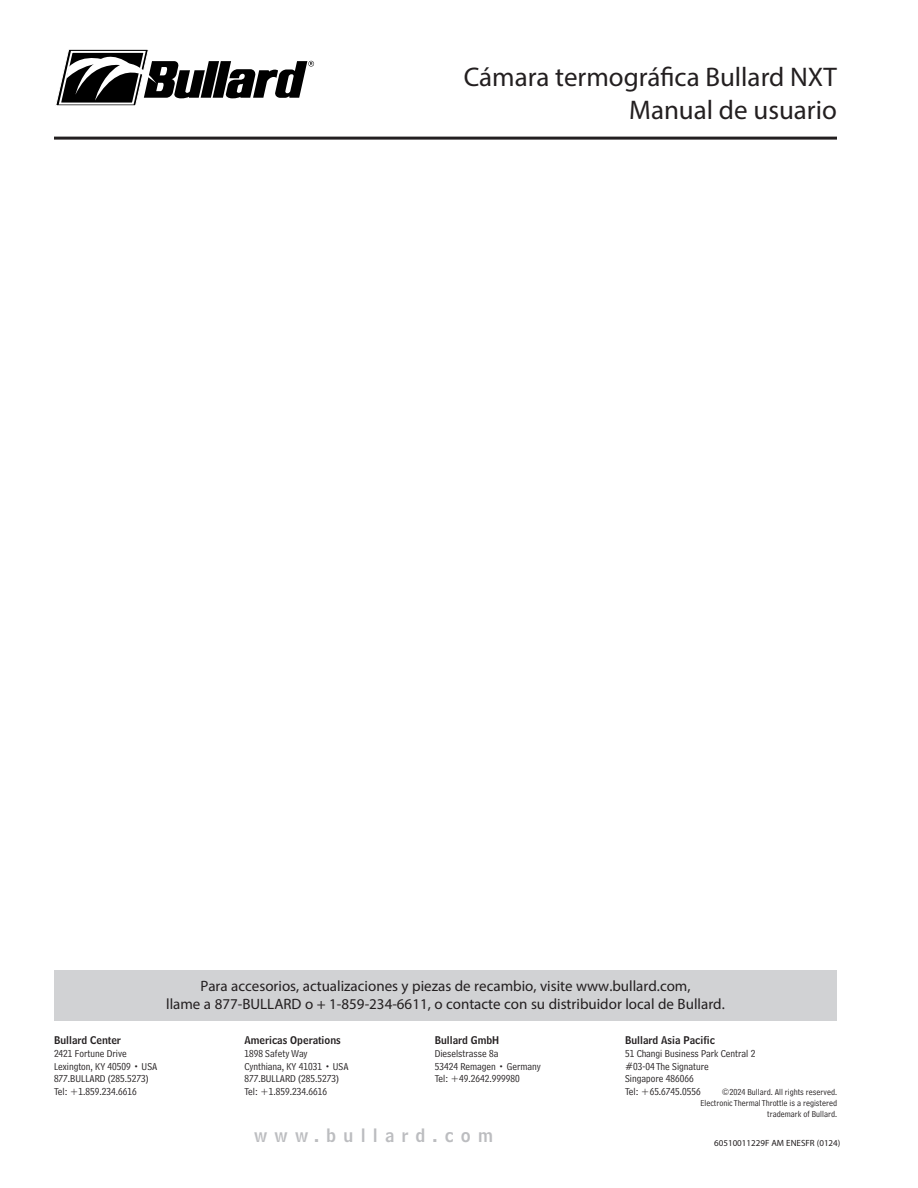
<style>
.page{position:relative;width:918px;height:1188px;background:#fff}
.page>*{position:absolute;margin:0;border:0;box-sizing:border-box;transform-origin:0 0}
.t1{font:27px/32.4px "Myriad Pro";color:#231f20;text-align:right}
.t2{font:18px "Bell Centennial Name And Number";letter-spacing:.4em;color:#bcbdc0}
.t3{font:15px/18px "Myriad Pro";color:#231f20;text-align:center}
.t4{font:10.5px "Bell Centennial Std Address";color:#231f20}
.t5{font:10.5px "Bell Centennial Std Name Num";color:#231f20}
.t6{font:9px/10.8px "Bell Centennial Address";color:#231f20;text-align:right}
.SUBHEAD{font:9px "Myriad Pro";color:#231f20}
</style>
<div class="page">
<div style="left:54px;top:970px;width:783px;height:51px;background:#d1d2d4"></div>
<svg style="left:56px;top:49px;width:258px;height:57px"></svg>
<hr style="left:54px;top:137px;width:783px;height:3px;background:#231f20">
<p class="t1" style="left:464px;top:61px;width:375px">Cámara termográfica Bullard NXT<br>Manual de usuario</p>
<p class="t5" style="left:54px;top:1034px;width:69px">Bullard Center</p>
<p class="t4" style="left:54px;top:1047px;width:74px">2421 Fortune Drive</p>
<p class="t4" style="left:54px;top:1060px;width:105px">Lexington, KY 40509 • USA</p>
<p class="t4" style="left:54px;top:1073px;width:96px">877.BULLARD (285.5273)</p>
<p class="t4" style="left:54px;top:1085px;width:84px">Tel: +1.859.234.6616</p>
<p class="t3" style="left:166px;top:977px;width:560px">Para accesorios, actualizaciones y piezas de recambio, visite www.bullard.com,<br>llame a 877-BULLARD o + 1-859-234-6611, o contacte con su distribuidor local de Bullard.</p>
<p class="t5" style="left:244px;top:1034px;width:98px">Americas Operations</p>
<p class="t4" style="left:244px;top:1047px;width:65px">1898 Safety Way</p>
<p class="t4" style="left:244px;top:1060px;width:106px">Cynthiana, KY 41031 • USA</p>
<p class="t4" style="left:244px;top:1073px;width:96px">877.BULLARD (285.5273)</p>
<p class="t4" style="left:244px;top:1085px;width:84px">Tel: +1.859.234.6616</p>
<p class="t5" style="left:435px;top:1034px;width:66px">Bullard GmbH</p>
<p class="t4" style="left:435px;top:1047px;width:65px">Dieselstrasse 8a</p>
<p class="t4" style="left:435px;top:1060px;width:108px">53424 Remagen • Germany</p>
<p class="t4" style="left:435px;top:1073px;width:87px">Tel: +49.2642.999980</p>
<p class="t2" style="left:254px;top:1124px;width:241px">www.bullard.com</p>
<p class="t5" style="left:625px;top:1034px;width:91px">Bullard Asia Pacific</p>
<p class="t4" style="left:625px;top:1047px;width:132px">51 Changi Business Park Central 2</p>
<p class="t4" style="left:625px;top:1060px;width:85px">#03-04 The Signature</p>
<p class="t4" style="left:625px;top:1073px;width:70px">Singapore 486066</p>
<p class="t4" style="left:625px;top:1085px;width:77px">Tel: +65.6745.0556</p>
<p class="t6" style="left:722px;top:1087px;width:117px">©2024 Bullard. All rights reserved.</p>
<p class="t6" style="left:700px;top:1098px;width:138px">Electronic Thermal Throttle is a registered trademark of Bullard.</p>
<p class="SUBHEAD" style="left:714px;top:1137px;width:128px">60510011229F AM ENESFR (0124)</p>
</div>
